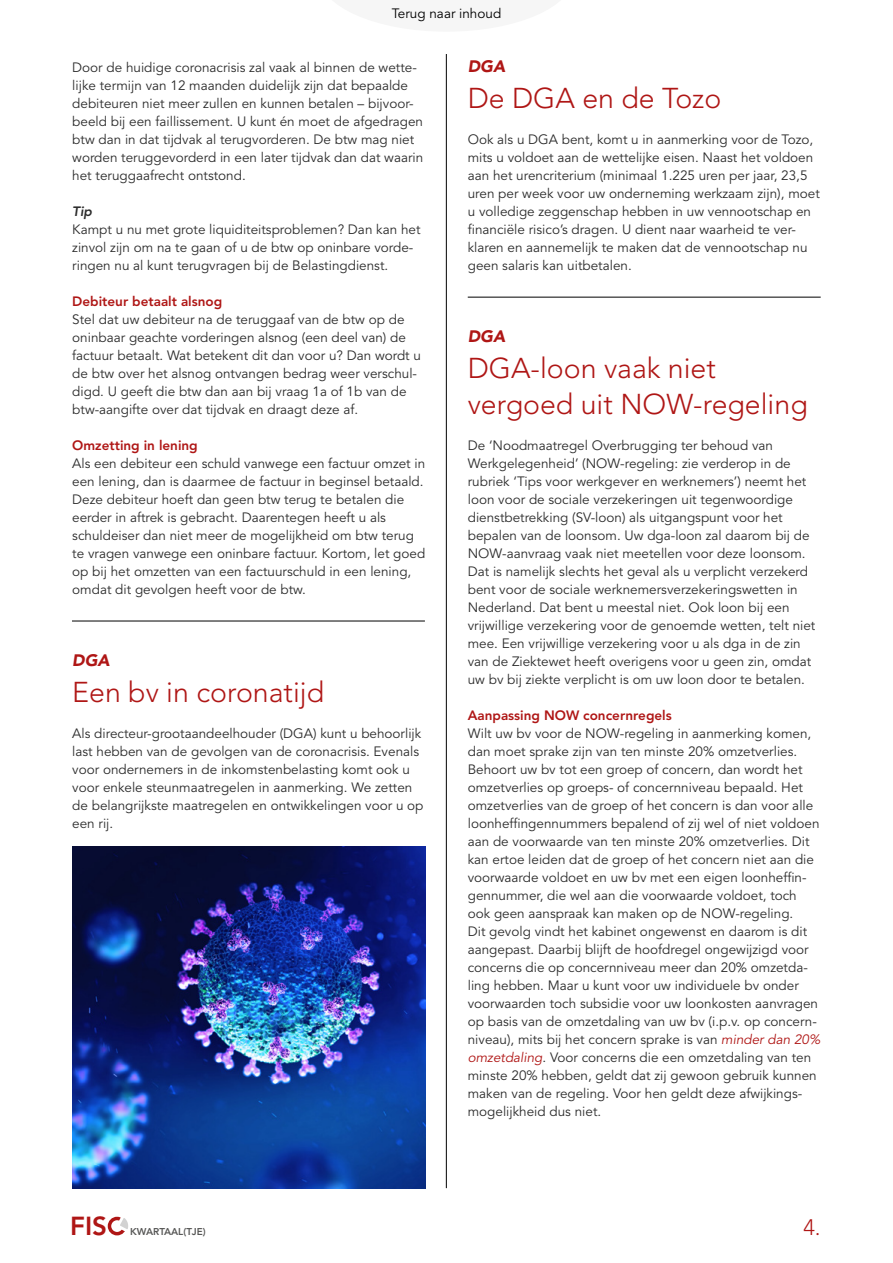
<style>
.page{position:relative;width:893px;height:1263px;background:#fff}
.page>*{position:absolute;margin:0;border:0;box-sizing:border-box;transform-origin:0 0}
.t1{font:300 28.5px/36px "Avenir LT";color:#af1615}
.t2{font:800 25.95px "Avenir LT";color:#af1615}
.t3{font:300 22.2px "Avenir LT";color:#af1615}
.t4{font:italic 900 16.5px "Avenir LT";color:#af1615}
.t5{font:13.5px/18px "Avenir LT";color:#2c2c2c}
.t6{font:800 13.5px "Avenir LT";color:#af1615}
.t7{font:13.5px "Avenir LT";color:#000}
.t8{font:italic 800 13.5px "Avenir LT";color:#2c2c2c}
.t9{font:800 9.9px "Avenir LT";color:#575756}
.s1{font-style:italic;color:#af1615}
</style>
<div class="page">
<div style="left:108px;top:1217px;width:18px;height:18px;border:3px solid #af1615;border-radius:50%"></div>
<svg style="left:114px;top:1216px;width:14px;height:19px"></svg>
<hr style="left:72px;top:621px;width:353px;height:1px;background:#000">
<hr style="left:468px;top:297px;width:353px;height:1px;background:#000">
<hr style="left:446px;top:54px;width:1px;height:1134px;background:#000">
<img style="left:72px;top:846px;width:353px;height:342px">
<p class="t7" style="left:392px;top:5px;width:111px">Terug naar inhoud</p>
<p class="t5" style="left:72px;top:59px;width:352px">Door de huidige coronacrisis zal vaak al binnen de wette&shy;lijke termijn van 12 maanden duidelijk zijn dat bepaalde debiteuren niet meer zullen en kunnen betalen – bijvoor&shy;beeld bij een faillissement. U kunt én moet de afgedragen btw dan in dat tijdvak al terugvorderen. De btw mag niet worden teruggevorderd in een later tijdvak dan dat waarin het teruggaafrecht ontstond.</p>
<p class="t8" style="left:72px;top:203px;width:21px">Tip</p>
<p class="t5" style="left:72px;top:221px;width:350px">Kampt u nu met grote liquiditeitsproblemen? Dan kan het zinvol zijn om na te gaan of u de btw op oninbare vorde&shy;ringen nu al kunt terugvragen bij de Belastingdienst.</p>
<p class="t6" style="left:72px;top:293px;width:152px">Debiteur betaalt alsnog</p>
<p class="t5" style="left:72px;top:311px;width:350px">Stel dat uw debiteur na de teruggaaf van de btw op de oninbaar geachte vorderingen alsnog (een deel van) de factuur betaalt. Wat betekent dit dan voor u? Dan wordt u de btw over het alsnog ontvangen bedrag weer verschul&shy;digd. U geeft die btw dan aan bij vraag 1a of 1b van de btw-aangifte over dat tijdvak en draagt deze af.</p>
<p class="t6" style="left:72px;top:437px;width:127px">Omzetting in lening</p>
<p class="t5" style="left:72px;top:455px;width:354px">Als een debiteur een schuld vanwege een factuur omzet in een lening, dan is daarmee de factuur in beginsel betaald.<br>Deze debiteur hoeft dan geen btw terug te betalen die eerder in aftrek is gebracht. Daarentegen heeft u als schuldeiser dan niet meer de mogelijkheid om btw terug te vragen vanwege een oninbare factuur. Kortom, let goed op bij het omzetten van een factuurschuld in een lening, omdat dit gevolgen heeft voor de btw.</p>
<p class="t4" style="left:72px;top:650px;width:39px">DGA</p>
<h1 class="t1" style="left:72px;top:674px;width:253px">Een bv in coronatijd</h1>
<p class="t5" style="left:72px;top:725px;width:353px">Als directeur-grootaandeelhouder (DGA) kunt u behoorlijk last hebben van de gevolgen van de coronacrisis. Evenals voor ondernemers in de inkomstenbelasting komt ook u voor enkele steunmaatregelen in aanmerking. We zetten de belangrijkste maatregelen en ontwikkelingen voor u op een rij.</p>
<p class="t4" style="left:468px;top:56px;width:39px">DGA</p>
<h1 class="t1" style="left:468px;top:80px;width:255px">De DGA en de Tozo</h1>
<p class="t5" style="left:468px;top:131px;width:354px">Ook als u DGA bent, komt u in aanmerking voor de Tozo, mits u voldoet aan de wettelijke eisen. Naast het voldoen aan het urencriterium (minimaal 1.225 uren per jaar, 23,5 uren per week voor uw onderneming werkzaam zijn), moet u volledige zeggenschap hebben in uw vennootschap en financiële risico’s dragen. U dient naar waarheid te ver&shy;klaren en aannemelijk te maken dat de vennootschap nu geen salaris kan uitbetalen.</p>
<p class="t4" style="left:468px;top:326px;width:39px">DGA</p>
<h1 class="t1" style="left:468px;top:350px;width:341px">DGA-loon vaak niet vergoed uit NOW-regeling</h1>
<p class="t5" style="left:468px;top:437px;width:349px">De ‘Noodmaatregel Overbrugging ter behoud van Werkgelegenheid’ (NOW-regeling: zie verderop in de rubriek ‘Tips voor werkgever en werknemers’) neemt het loon voor de sociale verzekeringen uit tegenwoordige dienstbetrekking (SV-loon) als uitgangspunt voor het bepalen van de loonsom. Uw dga-loon zal daarom bij de NOW-aanvraag vaak niet meetellen voor deze loonsom.<br>Dat is namelijk slechts het geval als u verplicht verzekerd bent voor de sociale werknemersverzekeringswetten in Nederland. Dat bent u meestal niet. Ook loon bij een vrijwillige verzekering voor de genoemde wetten, telt niet mee. Een vrijwillige verzekering voor u als dga in de zin van de Ziektewet heeft overigens voor u geen zin, omdat uw bv bij ziekte verplicht is om uw loon door te betalen.</p>
<p class="t6" style="left:468px;top:707px;width:205px">Aanpassing NOW concernregels</p>
<p class="t5" style="left:468px;top:725px;width:354px">Wilt uw bv voor de NOW-regeling in aanmerking komen, dan moet sprake zijn van ten minste 20% omzetverlies.<br>Behoort uw bv tot een groep of concern, dan wordt het omzetverlies op groeps- of concernniveau bepaald. Het omzetverlies van de groep of het concern is dan voor alle loonheffingennummers bepalend of zij wel of niet voldoen aan de voorwaarde van ten minste 20% omzetverlies. Dit kan ertoe leiden dat de groep of het concern niet aan die voorwaarde voldoet en uw bv met een eigen loonheffin&shy;gennummer, die wel aan die voorwaarde voldoet, toch ook geen aanspraak kan maken op de NOW-regeling.<br>Dit gevolg vindt het kabinet ongewenst en daarom is dit aangepast. Daarbij blijft de hoofdregel ongewijzigd voor concerns die op concernniveau meer dan 20% omzetda&shy;ling hebben. Maar u kunt voor uw individuele bv onder voorwaarden toch subsidie voor uw loonkosten aanvragen op basis van de omzetdaling van uw bv (i.p.v. op concern&shy;niveau), mits bij het concern sprake is van <span class="s1">minder dan 20% omzetdaling</span>. Voor concerns die een omzetdaling van ten minste 20% hebben, geldt dat zij gewoon gebruik kunnen maken van de regeling. Voor hen geldt deze afwijkings&shy;mogelijkheid dus niet.</p>
<h2 class="t2" style="left:70px;top:1210px;width:38px">FIS</h2>
<p class="t9" style="left:130px;top:1226px;width:77px">KWARTAAL(TJE)</p>
<h3 class="t3" style="left:803px;top:1214px;width:19px">4.</h3>
</div>
